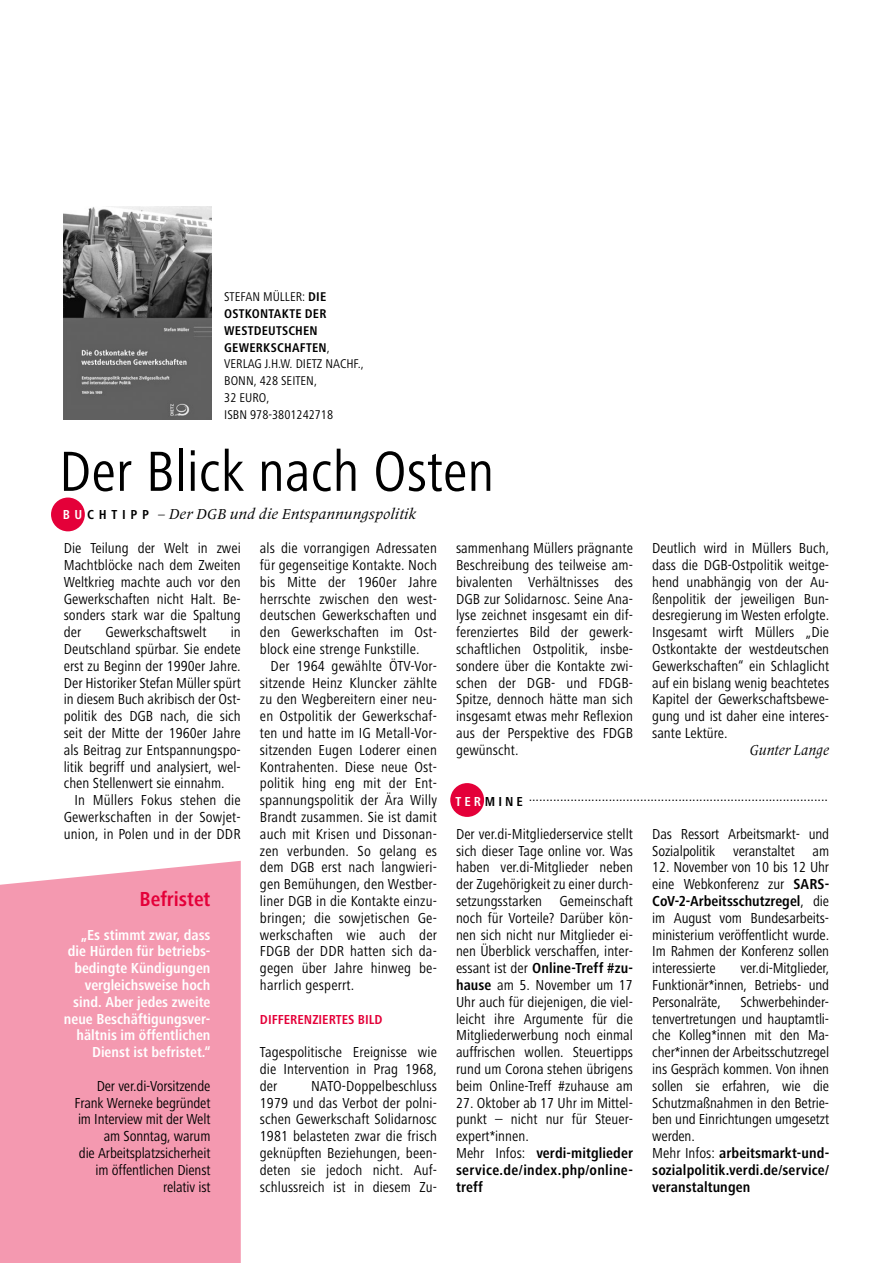
<style>
.page{position:relative;width:893px;height:1263px;background:#fff}
.page>*{position:absolute;margin:0;border:0;box-sizing:border-box;transform-origin:0 0}
.t1{font:58.5px "Frutiger OTF Regular Cn";color:#000}
.t2{font:21px "Frutiger OTF Bold Cn";color:#e40039}
.t3{font:15px/16.8px "Frutiger OTF Regular Cn";color:#000;text-align:justify}
.t4{font:15px/16.8px "Frutiger OTF Bold Cn";letter-spacing:.005em;color:#000;text-align:justify}
.t5{font:15px/16.8px "Frutiger OTF Bold Cn";color:#fff;text-align:right}
.t6{font:italic 15px "Frutiger Serif LT Pro";color:#000}
.t7{font:italic 15px "Frutiger Serif LT Pro";color:#000;scale:.9 1}
.t8{font:13.5px "Frutiger OTF Bold Cn";color:#e40039}
.t9{font:13.2px/16.8px "Frutiger OTF Regular Cn";color:#000}
.t10{font:13.2px/16.8px "Frutiger OTF Bold Cn";letter-spacing:.015em;color:#000}
.s1{font-family:"Frutiger OTF Bold Cn"}
.s2{font-family:"Frutiger OTF Regular Cn"}
.s3{font-family:"Frutiger OTF Bold Cn";font-style:normal;font-size:13.5px;color:#fff}
.s4{font-family:"Frutiger OTF Bold Cn";font-style:normal;font-size:13.5px}
</style>
<div class="page">
<div style="left:0;top:861px;width:241px;height:402px;background:#f499b0"></div>
<div style="left:51px;top:497px;width:34px;height:34px;background:#e40039;border-radius:50%"></div>
<div style="left:450px;top:783px;width:34px;height:34px;background:#e40039;border-radius:50%"></div>
<img style="left:63px;top:206px;width:148px;height:214px">
<p class="t9" style="left:224px;top:288px;width:103px">STEFAN MÜLLER: <span class="s1">DIE</span></p>
<p class="t10" style="left:224px;top:305px;width:107px">OSTKONTAKTE DER<br>WESTDEUTSCHEN<br>GEWERKSCHAFTEN<span class="s2">,</span></p>
<p class="t9" style="left:224px;top:356px;width:141px">VERLAG J.H.W. DIETZ NACHF.,<br>BONN, 428 SEITEN,<br>32 EURO,<br>ISBN 978-3801242718</p>
<h1 class="t1" style="left:59px;top:439px;width:437px">Der Blick nach Osten</h1>
<p class="t6" style="left:63px;top:505px;width:355px"><span class="s3">B U</span> <span class="s4">C H T I P P</span> – Der DGB und die Entspannungspolitik</p>
<p class="t3" style="left:456px;top:540px;width:179px">sammenhang Müllers prägnante Beschreibung des teilweise am&shy;bivalenten Verhältnisses des DGB zur Solidarnosc. Seine Ana&shy;lyse zeichnet insgesamt ein dif&shy;ferenziertes Bild der gewerk&shy;schaftlichen Ostpolitik, insbe&shy;sondere über die Kontakte zwi&shy;schen der DGB- und FDGB-Spitze, dennoch hätte man sich insgesamt etwas mehr Reflexion aus der Perspektive des FDGB gewünscht.</p>
<p class="t3" style="left:652px;top:540px;width:178px">Deutlich wird in Müllers Buch, dass die DGB-Ostpolitik weitge&shy;hend unabhängig von der Au&shy;ßenpolitik der jeweiligen Bun&shy;desregierung im Westen erfolgte.<br>Insgesamt wirft Müllers „Die Ostkontakte der westdeutschen Gewerkschaften“ ein Schlaglicht auf ein bislang wenig beachtetes Kapitel der Gewerkschaftsbewe&shy;gung und ist daher eine interes&shy;sante Lektüre.</p>
<p class="t3" style="left:64px;top:540px;width:178px">Die Teilung der Welt in zwei Machtblöcke nach dem Zweiten Weltkrieg machte auch vor den Gewerkschaften nicht Halt. Be&shy;sonders stark war die Spaltung der</p>
<p class="t3" style="left:260px;top:540px;width:179px">als die vorrangigen Adressaten für gegenseitige Kontakte. Noch bis Mitte der 1960er Jahre herrschte zwischen den west&shy;deutschen Gewerkschaften und den Gewerkschaften im Ost&shy;block eine strenge Funkstille.</p>
<p class="t3" style="left:260px;top:657px;width:179px;text-indent:11px">Der 1964 gewählte ÖTV-Vor&shy;sitzende Heinz Kluncker zählte zu den Wegbereitern einer neu&shy;en Ostpolitik der Gewerkschaf&shy;ten und hatte im IG Metall-Vor&shy;sitzenden Eugen Loderer einen Kontrahenten. Diese neue Ost&shy;politik hing eng mit der Ent&shy;spannungspolitik der Ära Willy Brandt zusammen. Sie ist damit auch mit Krisen und Dissonan&shy;zen verbunden. So gelang es dem DGB erst nach langwieri&shy;gen Bemühungen, den Westber&shy;liner DGB in die Kontakte einzu&shy;bringen; die sowjetischen Ge&shy;werkschaften wie auch der FDGB der DDR hatten sich da&shy;gegen über Jahre hinweg be&shy;harrlich gesperrt.</p>
<p class="t8" style="left:260px;top:1012px;width:124px">DIFFERENZIERTES BILD</p>
<p class="t3" style="left:260px;top:1044px;width:179px">Tagespolitische Ereignisse wie die Intervention in Prag 1968, der</p>
<p class="t3" style="left:105px;top:624px;width:102px">Gewerkschaftswelt</p>
<p class="t3" style="left:64px;top:624px;width:179px;text-indent:167px">in Deutschland spürbar. Sie endete erst zu Beginn der 1990er Jahre.<br>Der Historiker Stefan Müller spürt in diesem Buch akribisch der Ost&shy;politik des DGB nach, die sich seit der Mitte der 1960er Jahre als Beitrag zur Entspannungspo&shy;litik begriff und analysiert, wel&shy;chen Stellenwert sie einnahm.</p>
<p class="t3" style="left:64px;top:792px;width:178px;text-indent:11px">In Müllers Fokus stehen die Gewerkschaften in der Sowjet&shy;union, in Polen und in der DDR</p>
<p class="t7" style="left:750px;top:741px;width:90px">Gunter Lange</p>
<p class="t3" style="left:456px;top:788px;width:374px"><sub>T</sub> <sub>E</sub> <sub>R</sub> <sub>M</sub> <sub>I</sub> <sub>N</sub> <sub>E</sub> ......................................................................................</p>
<p class="t3" style="left:456px;top:825px;width:178px">Der ver.di-Mitgliederservice stellt sich dieser Tage online vor. Was haben ver.di-Mitglieder neben der Zugehörigkeit zu einer durch&shy;setzungsstarken Gemeinschaft noch für Vorteile? Darüber kön&shy;nen sich nicht nur Mitglieder ei&shy;nen Überblick verschaffen, inter-</p>
<p class="t4" style="left:456px;top:960px;width:178px"><span class="s2">essant ist der</span> Online-Treff #zu-</p>
<p class="t3" style="left:456px;top:977px;width:178px"><span class="s1">hause</span> am 5. November um 17<br>Uhr auch für diejenigen, die viel&shy;leicht ihre Argumente für die Mitgliederwerbung noch einmal auffrischen wollen. Steuertipps rund um Corona stehen übrigens beim Online-Treff #zuhause am</p>
<p class="t3" style="left:456px;top:1094px;width:178px">27. Oktober ab 17 Uhr im Mittel&shy;punkt – nicht nur für Steuer&shy;expert*innen.</p>
<p class="t4" style="left:456px;top:1145px;width:178px"><span class="s2">Mehr Infos:</span> verdi-mitglieder service.de/index.php/online&shy;treff</p>
<p class="t3" style="left:652px;top:825px;width:178px">Das Ressort Arbeitsmarkt- und<br>Sozialpolitik veranstaltet am</p>
<p class="t3" style="left:652px;top:859px;width:178px">12. November von 10 bis 12 Uhr eine Webkonferenz zur <span class="s1">SARS-</span></p>
<p class="t4" style="left:652px;top:893px;width:178px">CoV-2-Arbeitsschutzregel<span class="s2">, die</span></p>
<p class="t3" style="left:652px;top:909px;width:178px">im August vom Bundesarbeits&shy;ministerium veröffentlicht wurde.<br>Im Rahmen der Konferenz sollen interessierte</p>
<h2 class="t2" style="left:140px;top:887px;width:72px">Befristet</h2>
<p class="t5" style="left:64px;top:926px;width:148px">„Es stimmt zwar, dass die Hürden für betriebs&shy;bedingte Kündigungen vergleichsweise hoch sind. Aber jedes zweite neue Beschäftigungsver&shy;hältnis im öffentlichen<br>Dienst ist befristet.“</p>
<p class="t3" style="left:75px;top:1077px;width:137px;text-align:right">Der ver.di-Vorsitzende<br>Frank Werneke begründet im Interview mit der Welt am Sonntag, warum<br>die Arbeitsplatzsicherheit im öffentlichen Dienst relativ ist</p>
<p class="t3" style="left:652px;top:960px;width:178px;text-indent:88px">ver.di-Mitglieder, Funktionär*innen, Betriebs- und Personalräte,</p>
<p class="t3" style="left:652px;top:993px;width:178px;text-indent:88px">Schwerbehinder&shy;tenvertretungen und hauptamtli&shy;che Kolleg*innen mit den Ma&shy;cher*innen der Arbeitsschutzregel ins Gespräch kommen. Von ihnen sollen sie erfahren, wie die Schutzmaßnahmen in den Betrie&shy;ben und Einrichtungen umgesetzt werden.</p>
<p class="t4" style="left:652px;top:1145px;width:178px"><span class="s2">Mehr Infos:</span> arbeitsmarkt-und&shy;sozialpolitik.verdi.de/service/ veranstaltungen</p>
<p class="t3" style="left:260px;top:1077px;width:179px;text-indent:51px">NATO-Doppelbeschluss 1979 und das Verbot der polni&shy;schen Gewerkschaft Solidarnosc 1981 belasteten zwar die frisch geknüpften Beziehungen, been&shy;deten sie jedoch nicht. Auf&shy;schlussreich ist in diesem Zu-</p>
</div>
